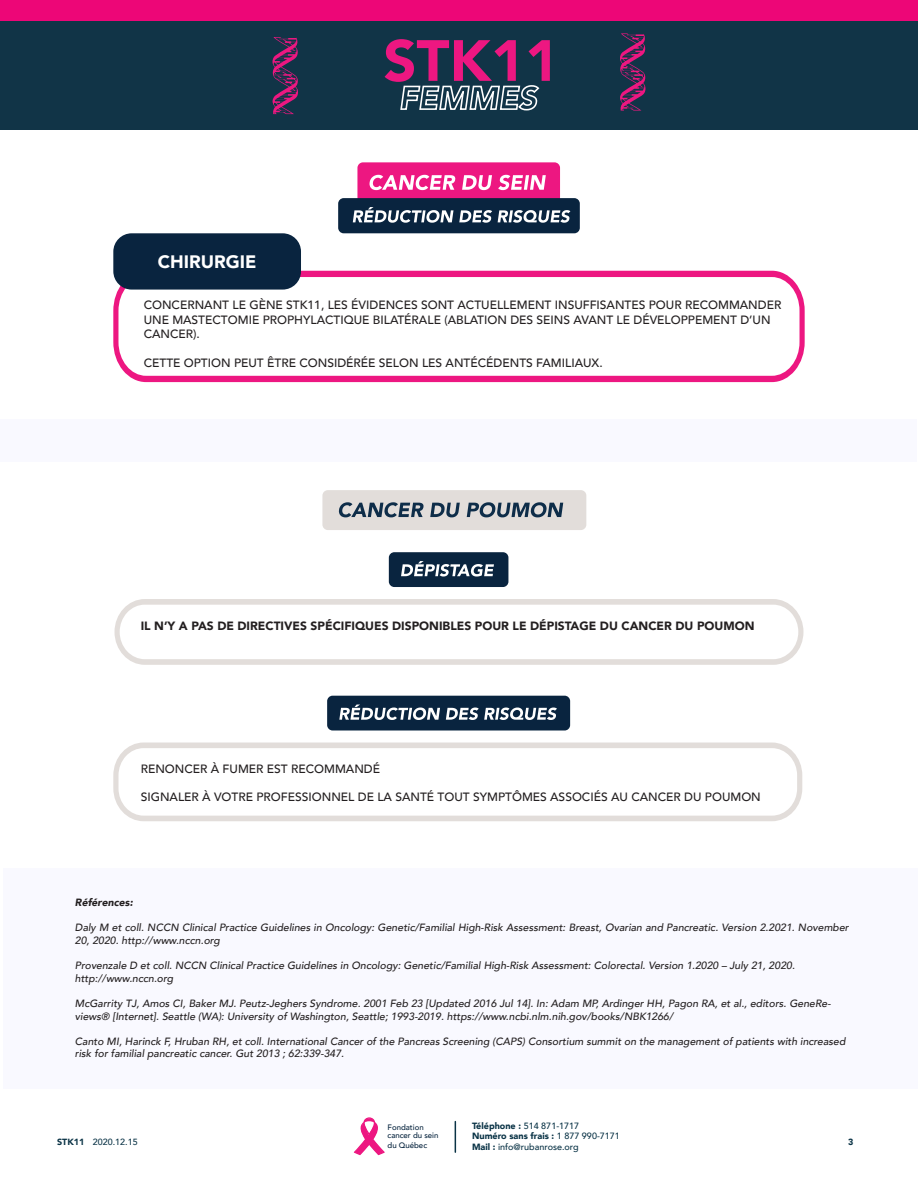
<style>
.page{position:relative;width:918px;height:1188px;background:#fff}
.page>*{position:absolute;margin:0;border:0;box-sizing:border-box;transform-origin:0 0}
.t1{font:900 18px "Avenir";color:#fff}
.t2{font:500 12px/14.4px "Avenir";color:#231f20}
.t3{font:900 12px "Avenir";color:#231f20}
.t4{font:italic 500 10.5px/12.6px "Avenir";color:#231f20}
.t5{font:italic 900 10.5px "Avenir";color:#231f20}
.t6{font:500 9px "Avenir";color:#0a3346}
.t7{font:900 9px "Avenir";color:#0a3346}
.t8{font:500 7.8px/9px "Avenir";color:#07243e}
.s1{font-weight:900}
.s2{font-weight:500}
</style>
<div class="page">
<div style="left:0;top:420px;width:917px;height:42px;background:#f9f9ff"></div>
<hr style="left:455px;top:1122px;width:1px;height:30px;background:#0a3346">
<svg style="left:354px;top:1117px;width:31px;height:38px"></svg>
<div style="left:0;top:20px;width:918px;height:110px;background:#113447"></div>
<div style="left:0;top:0;width:918px;height:20px;background:#ed0677"></div>
<svg style="left:272px;top:37px;width:26px;height:77px"></svg>
<svg style="left:620px;top:33px;width:26px;height:78px"></svg>
<div style="left:357px;top:162px;width:203px;height:41px;background:#ed1781;border-radius:6px"></div>
<div style="left:338px;top:198px;width:242px;height:35px;background:#09243f;border-radius:6px"></div>
<svg style="left:369px;top:175px;width:86px;height:15px"></svg>
<svg style="left:462px;top:175px;width:30px;height:15px"></svg>
<svg style="left:498px;top:175px;width:48px;height:15px"></svg>
<svg style="left:353px;top:207px;width:139px;height:16px"></svg>
<svg style="left:498px;top:210px;width:72px;height:13px"></svg>
<svg style="left:113px;top:271px;width:692px;height:111px"></svg>
<div style="left:113px;top:233px;width:188px;height:57px;background:#09243f;border-radius:18px"></div>
<div style="left:389px;top:552px;width:119px;height:35px;background:#09243f;border-radius:5px"></div>
<svg style="left:401px;top:561px;width:93px;height:16px"></svg>
<div style="left:327px;top:696px;width:243px;height:35px;background:#09243f;border-radius:5px"></div>
<svg style="left:339px;top:705px;width:101px;height:15px"></svg>
<svg style="left:446px;top:708px;width:111px;height:12px"></svg>
<svg style="left:385px;top:39px;width:165px;height:72px"></svg>
<div style="left:322px;top:490px;width:264px;height:40px;background:#e2ddda;border-radius:5px"></div>
<svg style="left:339px;top:502px;width:85px;height:15px"></svg>
<svg style="left:430px;top:503px;width:30px;height:14px"></svg>
<svg style="left:467px;top:502px;width:96px;height:15px"></svg>
<svg style="left:115px;top:599px;width:688px;height:66px"></svg>
<svg style="left:113px;top:743px;width:689px;height:78px"></svg>
<div style="left:3px;top:868px;width:915px;height:221px;background:#f9f9ff"></div>
<p class="t1" style="left:158px;top:246px;width:100px">CHIRURGIE</p>
<p class="t2" style="left:144px;top:297px;width:639px">CONCERNANT LE GÈNE STK11, LES ÉVIDENCES SONT ACTUELLEMENT INSUFFISANTES POUR RECOMMANDER<br>UNE MASTECTOMIE PROPHYLACTIQUE BILATÉRALE (ABLATION DES SEINS AVANT LE DÉVELOPPEMENT D’UN<br>CANCER).</p>
<p class="t2" style="left:144px;top:355px;width:461px">CETTE OPTION PEUT ÊTRE CONSIDÉRÉE SELON LES ANTÉCÉDENTS FAMILIAUX.</p>
<p class="t3" style="left:141px;top:616px;width:615px">IL N’Y A PAS DE DIRECTIVES SPÉCIFIQUES DISPONIBLES POUR LE DÉPISTAGE DU CANCER DU POUMON</p>
<p class="t2" style="left:141px;top:761px;width:241px">RENONCER À FUMER EST RECOMMANDÉ</p>
<p class="t2" style="left:141px;top:789px;width:622px">SIGNALER À VOTRE PROFESSIONNEL DE LA SANTÉ TOUT SYMPTÔMES ASSOCIÉS AU CANCER DU POUMON</p>
<p class="t5" style="left:75px;top:894px;width:59px">Références:</p>
<p class="t4" style="left:75px;top:922px;width:775px">Daly M et coll. NCCN Clinical Practice Guidelines in Oncology: Genetic/Familial High-Risk Assessment: Breast, Ovarian and Pancreatic. Version 2.2021. November<br>20, 2020. http://www.nccn.org</p>
<p class="t4" style="left:75px;top:959px;width:722px">Provenzale D et coll. NCCN Clinical Practice Guidelines in Oncology: Genetic/Familial High-Risk Assessment: Colorectal. Version 1.2020 – July 21, 2020.</p>
<p class="t4" style="left:75px;top:972px;width:100px">http://www.nccn.org</p>
<p class="t4" style="left:75px;top:997px;width:757px">McGarrity TJ, Amos CI, Baker MJ. Peutz-Jeghers Syndrome. 2001 Feb 23 [Updated 2016 Jul 14]. In: Adam MP, Ardinger HH, Pagon RA, et al., editors. GeneRe&shy;views® [Internet]. Seattle (WA): University of Washington, Seattle; 1993-2019. https://www.ncbi.nlm.nih.gov/books/NBK1266/</p>
<p class="t4" style="left:75px;top:1035px;width:772px">Canto MI, Harinck F, Hruban RH, et coll. International Cancer of the Pancreas Screening (CAPS) Consortium summit on the management of patients with increased risk for familial pancreatic cancer. Gut 2013 ; 62:339-347.</p>
<p class="t7" style="left:57px;top:1134px;width:29px">STK11</p>
<p class="t6" style="left:93px;top:1134px;width:46px">2020.12.15</p>
<p class="t8" style="left:388px;top:1122px;width:52px">Fondation cancer du sein du Québec</p>
<p class="t6" style="left:472px;top:1118px;width:109px"><span class="s1">Téléphone :</span> 514 871-1717</p>
<p class="t7" style="left:472px;top:1129px;width:149px">Numéro sans frais : <span class="s2">1 877 990-7171</span></p>
<p class="t6" style="left:472px;top:1139px;width:108px"><span class="s1">Mail :</span> info@rubanrose.org</p>
<p class="t7" style="left:848px;top:1134px;width:7px">3</p>
</div>
